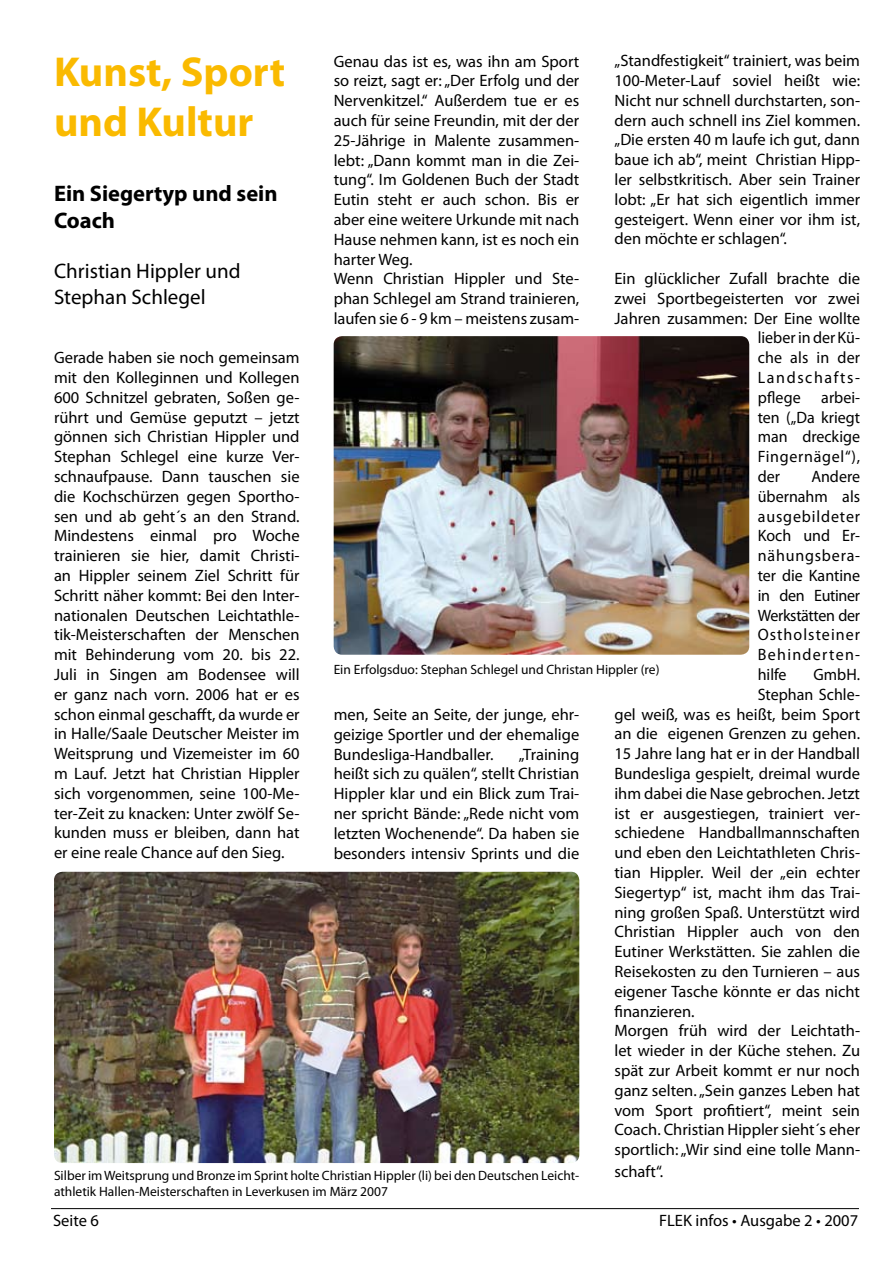
<style>
.page{position:relative;width:893px;height:1263px;background:#fff}
.page>*{position:absolute;margin:0;border:0;box-sizing:border-box;transform-origin:0 0}
.t1{font:700 42px/50.4px "Myriad Pro";color:#faba00}
.t2{font:700 22.5px/27px "Myriad Pro";color:#000}
.t3{font:21px/25.2px "Myriad Pro";color:#000}
.t4{font:16.5px/19.8px "Myriad Pro";color:#000;text-align:justify}
.t5{font:16.5px "Myriad Pro";letter-spacing:.045em;color:#000}
.t6{font:16.5px "Myriad Pro";letter-spacing:.1em;color:#000}
.t7{font:13.5px/16.2px "Myriad Pro";color:#000}
</style>
<div class="page">
<hr style="left:51px;top:1208px;width:808px;height:1px;background:#000">
<img style="left:334px;top:336px;width:415px;height:319px;border-radius:9px">
<img style="left:54px;top:872px;width:525px;height:291px;border-radius:9px">
<p class="t4" style="left:614px;top:50px;width:247px">„Standfestigkeit“ trainiert, was beim 100-Meter-Lauf soviel heißt wie:<br>Nicht nur schnell durchstarten, son&shy;dern auch schnell ins Ziel kommen. „Die ersten 40 m laufe ich gut, dann baue ich ab“, meint Christian Hipp&shy;ler selbstkritisch. Aber sein Trainer lobt: „Er hat sich eigentlich immer gesteigert. Wenn einer vor ihm ist, den möchte er schlagen“.</p>
<p class="t4" style="left:614px;top:268px;width:247px">Ein glücklicher Zufall brachte die</p>
<p class="t4" style="left:614px;top:288px;width:247px">zwei Sportbegeisterten vor zwei</p>
<p class="t4" style="left:614px;top:308px;width:247px">Jahren zusammen: Der Eine wollte</p>
<p class="t4" style="left:758px;top:328px;width:104px">lieber in der Kü-</p>
<p class="t4" style="left:758px;top:347px;width:104px">che als in der</p>
<p class="t6" style="left:758px;top:367px;width:104px">Landschafts-</p>
<p class="t4" style="left:758px;top:387px;width:104px">pflege arbei-</p>
<p class="t4" style="left:758px;top:407px;width:104px">ten („Da kriegt</p>
<p class="t4" style="left:758px;top:427px;width:104px">man dreckige</p>
<p class="t5" style="left:758px;top:446px;width:104px">Fingernägel“),</p>
<p class="t4" style="left:758px;top:466px;width:24px">der</p>
<p class="t4" style="left:334px;top:51px;width:247px;text-align:left">Genau das ist es, was ihn am Sport so reizt, sagt er: „Der Erfolg und der<br>Nervenkitzel.“ Außerdem tue er es auch für seine Freundin, mit der der<br>25-Jährige in Malente zusammen&shy;lebt: „Dann kommt man in die Zei&shy;tung“. Im Goldenen Buch der Stadt<br>Eutin steht er auch schon. Bis er aber eine weitere Urkunde mit nach<br>Hause nehmen kann, ist es noch ein harter Weg.<br>Wenn Christian Hippler und Ste&shy;phan Schlegel am Strand trainieren, laufen sie 6 - 9 km – meistens zusam-</p>
<h1 class="t1" style="left:54px;top:45px;width:233px">Kunst, Sport und Kultur</h1>
<h2 class="t2" style="left:54px;top:179px;width:225px">Ein Siegertyp und sein<br>Coach</h2>
<p class="t3" style="left:54px;top:258px;width:188px">Christian Hippler und<br>Stephan Schlegel</p>
<p class="t4" style="left:54px;top:347px;width:247px">Gerade haben sie noch gemeinsam mit den Kolleginnen und Kollegen 600 Schnitzel gebraten, Soßen ge&shy;rührt und Gemüse geputzt – jetzt gönnen sich Christian Hippler und Stephan Schlegel eine kurze Ver&shy;schnaufpause. Dann tauschen sie die Kochschürzen gegen Sportho&shy;sen und ab geht´s an den Strand.<br>Mindestens einmal pro Woche trainieren sie hier, damit Christi&shy;an Hippler seinem Ziel Schritt für Schritt näher kommt: Bei den Inter&shy;nationalen Deutschen Leichtathle&shy;tik-Meisterschaften der Menschen mit Behinderung vom 20. bis 22.<br>Juli in Singen am Bodensee will er ganz nach vorn. 2006 hat er es schon einmal geschafft, da wurde er in Halle/Saale Deutscher Meister im Weitsprung und Vizemeister im 60 m Lauf. Jetzt hat Christian Hippler sich vorgenommen, seine 100-Me&shy;ter-Zeit zu knacken: Unter zwölf Se&shy;kunden muss er bleiben, dann hat er eine reale Chance auf den Sieg.</p>
<p class="t4" style="left:758px;top:466px;width:104px;text-indent:54px">Andere übernahm als ausgebildeter Koch und Er&shy;nähungsbera&shy;ter die Kantine in den Eutiner Werkstätten der Ostholsteiner Behinderten&shy;hilfe</p>
<p class="t7" style="left:334px;top:661px;width:327px">Ein Erfolgsduo: Stephan Schlegel und Christan Hippler (re)</p>
<p class="t4" style="left:813px;top:664px;width:48px">GmbH.</p>
<p class="t4" style="left:758px;top:684px;width:104px">Stephan Schle-</p>
<p class="t4" style="left:614px;top:704px;width:247px">gel weiß, was es heißt, beim Sport</p>
<p class="t4" style="left:614px;top:724px;width:247px">an die eigenen Grenzen zu gehen.</p>
<p class="t4" style="left:614px;top:743px;width:247px">15 Jahre lang hat er in der Handball</p>
<p class="t4" style="left:614px;top:763px;width:247px">Bundesliga gespielt, dreimal wurde</p>
<p class="t4" style="left:614px;top:783px;width:247px">ihm dabei die Nase gebrochen. Jetzt</p>
<p class="t4" style="left:614px;top:803px;width:247px">ist er ausgestiegen, trainiert ver-</p>
<p class="t4" style="left:614px;top:823px;width:247px">schiedene Handballmannschaften</p>
<p class="t4" style="left:614px;top:842px;width:247px">und eben den Leichtathleten Chris-</p>
<p class="t4" style="left:614px;top:862px;width:247px">tian Hippler. Weil der „ein echter</p>
<p class="t4" style="left:614px;top:882px;width:247px">Siegertyp“ ist, macht ihm das Trai-</p>
<p class="t4" style="left:614px;top:902px;width:247px">ning großen Spaß. Unterstützt wird</p>
<p class="t4" style="left:614px;top:922px;width:247px">Christian Hippler auch von den</p>
<p class="t4" style="left:614px;top:941px;width:247px">Eutiner Werkstätten. Sie zahlen die</p>
<p class="t4" style="left:614px;top:961px;width:247px">Reisekosten zu den Turnieren – aus</p>
<p class="t4" style="left:614px;top:981px;width:247px">eigener Tasche könnte er das nicht</p>
<p class="t4" style="left:614px;top:1001px;width:82px">finanzieren.</p>
<p class="t4" style="left:614px;top:1021px;width:247px">Morgen früh wird der Leichtath-</p>
<p class="t4" style="left:614px;top:1040px;width:247px">let wieder in der Küche stehen. Zu</p>
<p class="t4" style="left:614px;top:1060px;width:247px">spät zur Arbeit kommt er nur noch</p>
<p class="t4" style="left:614px;top:1080px;width:247px">ganz selten. „Sein ganzes Leben hat</p>
<p class="t4" style="left:614px;top:1100px;width:247px">vom Sport profitiert“, meint sein</p>
<p class="t4" style="left:614px;top:1120px;width:247px">Coach. Christian Hippler sieht´s eher</p>
<p class="t4" style="left:614px;top:1139px;width:247px">sportlich: „Wir sind eine tolle Mann-</p>
<p class="t4" style="left:614px;top:1161px;width:50px">schaft“.</p>
<p class="t4" style="left:334px;top:704px;width:247px">men, Seite an Seite, der junge, ehr&shy;geizige Sportler und der ehemalige Bundesliga-Handballer.</p>
<p class="t4" style="left:334px;top:744px;width:247px;text-indent:185px">„Training heißt sich zu quälen“, stellt Christian Hippler klar und ein Blick zum Trai&shy;ner spricht Bände: „Rede nicht vom letzten Wochenende“. Da haben sie besonders intensiv Sprints und die</p>
<p class="t7" style="left:54px;top:1167px;width:527px">Silber im Weitsprung und Bronze im Sprint holte Christian Hippler (li) bei den Deutschen Leicht&shy;athletik Hallen-Meisterschaften in Leverkusen im März 2007</p>
<p class="t4" style="left:53px;top:1210px;width:47px">Seite 6</p>
<p class="t4" style="left:659px;top:1210px;width:201px">FLEK infos • Ausgabe 2 • 2007</p>
</div>
